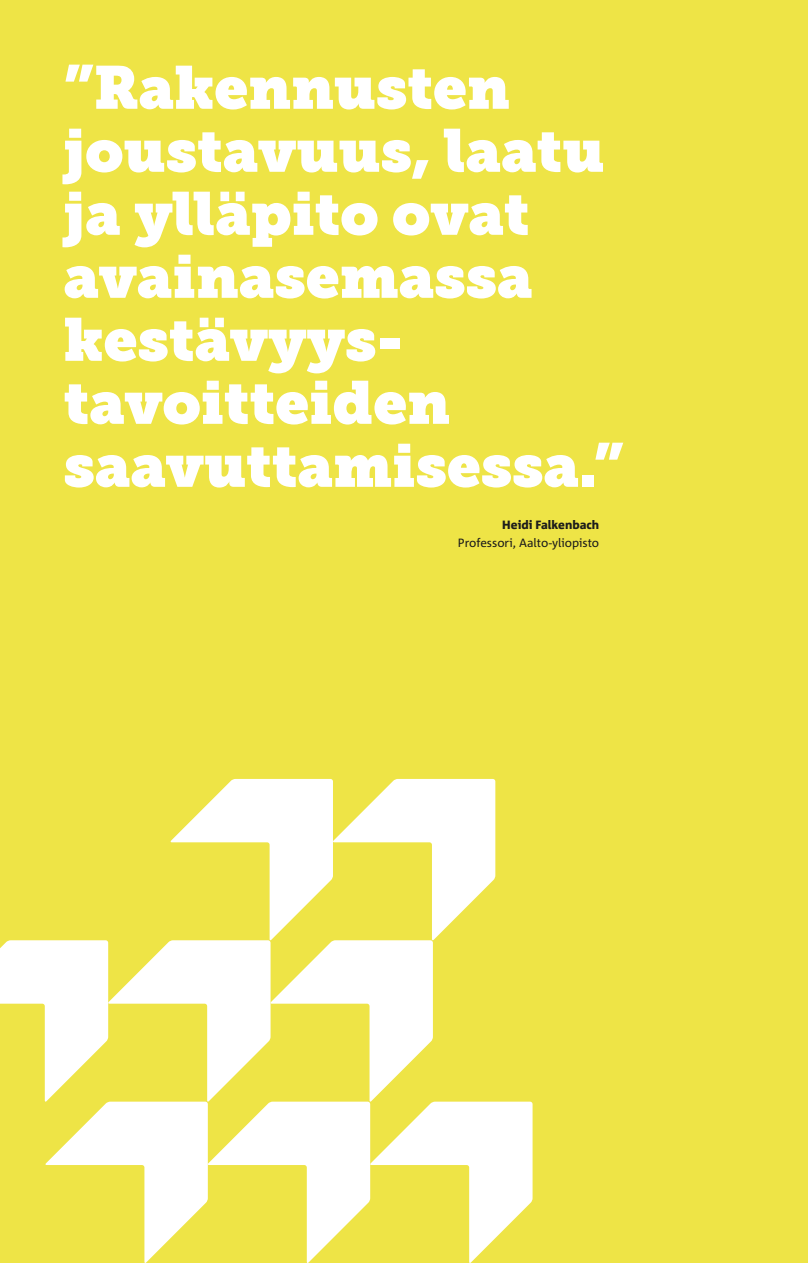
<style>
.page{position:relative;width:808px;height:1263px;background:#eee446}
.page>*{position:absolute;margin:0;border:0;box-sizing:border-box;transform-origin:0 0}
.t1{font:60px/63px "Museo Slab";color:#fff}
.t2{font:12px "Corpid C1";color:#1d1d1b}
.t3{font:800 12px "Corpid C1";color:#1d1d1b}
</style>
<div class="page">
<svg style="left:0;top:779px;width:532px;height:484px"></svg>
<p class="t1" style="left:64px;top:57px;width:561px">”Rakennusten joustavuus, laatu ja ylläpito ovat avainasemassa kestävyys&shy;tavoitteiden saavuttamisessa.”</p>
<p class="t3" style="left:502px;top:517px;width:98px">Heidi Falkenbach</p>
<p class="t2" style="left:458px;top:535px;width:143px">Professori, Aalto-yliopisto</p>
</div>
